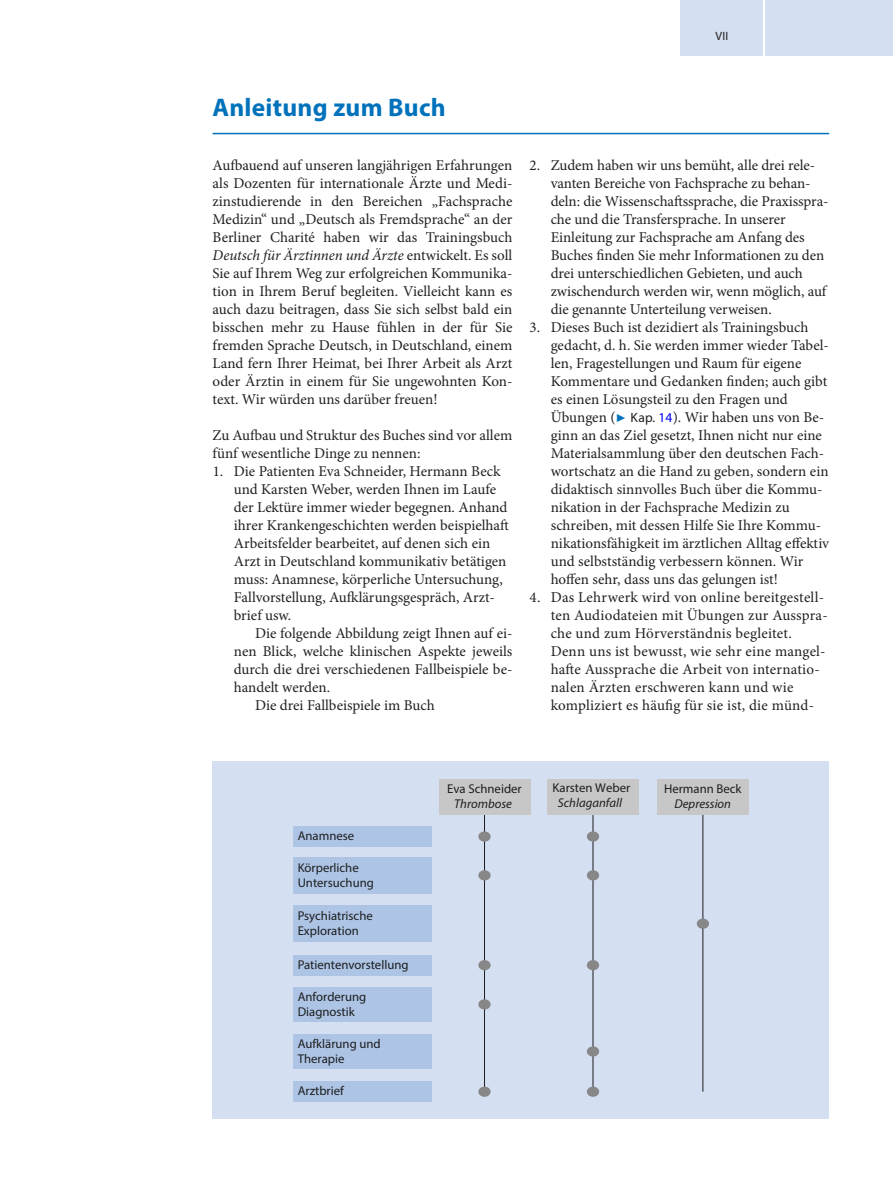
<style>
.page{position:relative;width:893px;height:1187px;background:#fff}
.page>*{position:absolute;margin:0;border:0;box-sizing:border-box;transform-origin:0 0}
.t1{font:700 25.5px "Sfpxlv Xpgvqt Myriad Pro";letter-spacing:.01em;color:#0072bc}
.t2{font:15px/18px "Kfgxyv Cpqdbx Minion Pro";color:#231f20}
.t3{font:italic 15px "Vwdgkw Yrsymw Minion Pro";letter-spacing:-.005em;color:#231f20}
.t4{font:12.75px/15.3px "Wqpgmv Ytnyfg Myriad Pro";color:#1d1e1f}
.t5{font:italic 12.75px "Mfqglh Bkfgwh Myriad Pro";color:#1d1e1f}
.t6{font:12px "Slhjbn Yfpvhc Myriad Pro";color:#231f20}
.s1{font-family:"Kfgxyv Cpqdbx Minion Pro";font-style:normal}
.s2{font-family:"Ysdhnf Rtgdwy Blik Buttons";font-size:13.5px;color:#0072bc}
.s3{font-family:"Slhjbn Yfpvhc Myriad Pro";font-size:13.5px}
.s4{font-family:"Slhjbn Yfpvhc Myriad Pro";font-size:13.5px;color:#0000fa}
</style>
<div class="page">
<div style="left:680px;top:0;width:83px;height:55px;background:#d4e0f1"></div>
<div style="left:765px;top:0;width:128px;height:55px;background:#d4e0f1"></div>
<hr style="left:213px;top:133px;width:616px;height:1px;background:#0072bc">
<div style="left:213px;top:761px;width:616px;height:357px;background:#d4dff1"></div>
<hr style="left:484px;top:814px;width:1px;height:277px;background:#1d1e1f">
<div style="left:293px;top:826px;width:139px;height:20px;background:#adc4e5"></div>
<div style="left:293px;top:857px;width:139px;height:36px;background:#adc4e5"></div>
<div style="left:293px;top:905px;width:139px;height:36px;background:#adc4e5"></div>
<div style="left:293px;top:954px;width:139px;height:21px;background:#adc4e5"></div>
<div style="left:293px;top:1081px;width:139px;height:20px;background:#adc4e5"></div>
<div style="left:293px;top:987px;width:139px;height:34px;background:#adc4e5"></div>
<div style="left:293px;top:1034px;width:139px;height:34px;background:#adc4e5"></div>
<div style="left:478px;top:831px;width:13px;height:10px;background:#878788;border-radius:50%"></div>
<hr style="left:593px;top:814px;width:1px;height:277px;background:#1d1e1f">
<hr style="left:702px;top:814px;width:1px;height:277px;background:#1d1e1f">
<div style="left:587px;top:831px;width:12px;height:10px;background:#878788;border-radius:50%"></div>
<div style="left:587px;top:870px;width:12px;height:10px;background:#878788;border-radius:50%"></div>
<div style="left:587px;top:959px;width:12px;height:11px;background:#878788;border-radius:50%"></div>
<div style="left:587px;top:1046px;width:12px;height:10px;background:#878788;border-radius:50%"></div>
<div style="left:587px;top:1086px;width:12px;height:10px;background:#878788;border-radius:50%"></div>
<div style="left:697px;top:918px;width:12px;height:10px;background:#878788;border-radius:50%"></div>
<div style="left:478px;top:870px;width:13px;height:10px;background:#878788;border-radius:50%"></div>
<div style="left:478px;top:959px;width:13px;height:11px;background:#878788;border-radius:50%"></div>
<div style="left:478px;top:999px;width:13px;height:10px;background:#878788;border-radius:50%"></div>
<div style="left:478px;top:1086px;width:13px;height:10px;background:#878788;border-radius:50%"></div>
<div style="left:547px;top:778px;width:91px;height:36px;background:#c7c7c7"></div>
<div style="left:657px;top:778px;width:91px;height:36px;background:#c7c7c7"></div>
<div style="left:439px;top:778px;width:91px;height:36px;background:#c7c7c7"></div>
<p class="t6" style="left:715px;top:29px;width:14px">VII</p>
<h1 class="t1" style="left:213px;top:91px;width:235px">Anleitung zum Buch</h1>
<p class="t2" style="left:213px;top:156px;width:301px;text-align:justify">Aufbauend auf unseren langjährigen Erfahrungen als Dozenten für internationale Ärzte und Medi&shy;zinstudierende in den Bereichen „Fachsprache Medizin“ und „Deutsch als Fremdsprache“ an der Berliner Charité haben wir das Trainingsbuch</p>
<p class="t3" style="left:213px;top:245px;width:301px">Deutsch für Ärztinnen und Ärzte <span class="s1">entwickelt. Es soll</span></p>
<p class="t2" style="left:213px;top:264px;width:301px;text-align:justify">Sie auf Ihrem Weg zur erfolgreichen Kommunika&shy;tion in Ihrem Beruf begleiten. Vielleicht kann es auch dazu beitragen, dass Sie sich selbst bald ein bisschen mehr zu Hause fühlen in der für Sie fremden Sprache Deutsch, in Deutschland, einem Land fern Ihrer Heimat, bei Ihrer Arbeit als Arzt oder Ärztin in einem für Sie ungewohnten Kon&shy;text. Wir würden uns darüber freuen!</p>
<p class="t2" style="left:213px;top:426px;width:301px">Zu Aufbau und Struktur des Buches sind vor allem fünf wesentliche Dinge zu nennen:</p>
<p class="t2" style="left:234px;top:462px;width:276px;text-indent:-21px">1. Die Patienten Eva Schneider, Hermann Beck und Karsten Weber, werden Ihnen im Laufe der Lektüre immer wieder begegnen. Anhand ihrer Krankengeschichten werden beispielhaft Arbeitsfelder bearbeitet, auf denen sich ein Arzt in Deutschland kommunikativ betätigen muss: Anamnese, körperliche Untersuchung, Fallvorstellung, Aufklärungsgespräch, Arzt&shy;brief usw.</p>
<p class="t2" style="left:255px;top:624px;width:259px">Die folgende Abbildung zeigt Ihnen auf ei-</p>
<p class="t2" style="left:234px;top:642px;width:280px">nen Blick, welche klinischen Aspekte jeweils</p>
<p class="t2" style="left:234px;top:660px;width:280px">durch die drei verschiedenen Fallbeispiele be-</p>
<p class="t2" style="left:234px;top:678px;width:98px">handelt werden.</p>
<p class="t2" style="left:255px;top:696px;width:181px">Die drei Fallbeispiele im Buch</p>
<p class="t2" style="left:551px;top:156px;width:279px;text-indent:-21px">2. Zudem haben wir uns bemüht, alle drei rele&shy;vanten Bereiche von Fachsprache zu behan&shy;deln: die Wissenschaftssprache, die Praxisspra&shy;che und die Transfersprache. In unserer Einleitung zur Fachsprache am Anfang des Buches finden Sie mehr Informationen zu den drei unterschiedlichen Gebieten, und auch zwischendurch werden wir, wenn möglich, auf die genannte Unterteilung verweisen.</p>
<p class="t2" style="left:551px;top:318px;width:280px;text-indent:-21px">3. Dieses Buch ist dezidiert als Trainingsbuch gedacht, d. h. Sie werden immer wieder Tabel&shy;len, Fragestellungen und Raum für eigene Kommentare und Gedanken finden; auch gibt es einen Lösungsteil zu den Fragen und Übungen (<span class="s2">7</span> <span class="s3">Kap.</span> <span class="s4">14</span>). Wir haben uns von Be&shy;ginn an das Ziel gesetzt, Ihnen nicht nur eine Materialsammlung über den deutschen Fach&shy;wortschatz an die Hand zu geben, sondern ein didaktisch sinnvolles Buch über die Kommu&shy;nikation in der Fachsprache Medizin zu schreiben, mit dessen Hilfe Sie Ihre Kommu&shy;nikationsfähigkeit im ärztlichen Alltag effektiv und selbstständig verbessern können. Wir hoffen sehr, dass uns das gelungen ist!</p>
<p class="t2" style="left:551px;top:588px;width:279px;text-indent:-21px">4. Das Lehrwerk wird von online bereitgestell&shy;ten Audiodateien mit Übungen zur Ausspra&shy;che und zum Hörverständnis begleitet.<br>Denn uns ist bewusst, wie sehr eine mangel&shy;hafte Aussprache die Arbeit von internatio&shy;nalen Ärzten erschweren kann und wie kompliziert es häufig für sie ist, die münd-</p>
<p class="t4" style="left:298px;top:827px;width:58px">Anamnese</p>
<p class="t4" style="left:298px;top:859px;width:78px">Körperliche<br>Untersuchung</p>
<p class="t4" style="left:298px;top:907px;width:77px">Psychiatrische<br>Exploration</p>
<p class="t4" style="left:298px;top:956px;width:112px">Patientenvorstellung</p>
<p class="t4" style="left:298px;top:988px;width:70px">Anforderung<br>Diagnostik</p>
<p class="t4" style="left:298px;top:1035px;width:85px">Aufklärung und<br>Therapie</p>
<p class="t4" style="left:298px;top:1082px;width:48px">Arztbrief</p>
<p class="t4" style="left:447px;top:780px;width:76px">Eva Schneider</p>
<p class="t5" style="left:454px;top:795px;width:59px">Thrombose</p>
<p class="t4" style="left:552px;top:779px;width:79px">Karsten Weber</p>
<p class="t5" style="left:558px;top:794px;width:66px">Schlaganfall</p>
<p class="t4" style="left:664px;top:780px;width:79px">Hermann Beck</p>
<p class="t5" style="left:675px;top:795px;width:58px">Depression</p>
</div>
